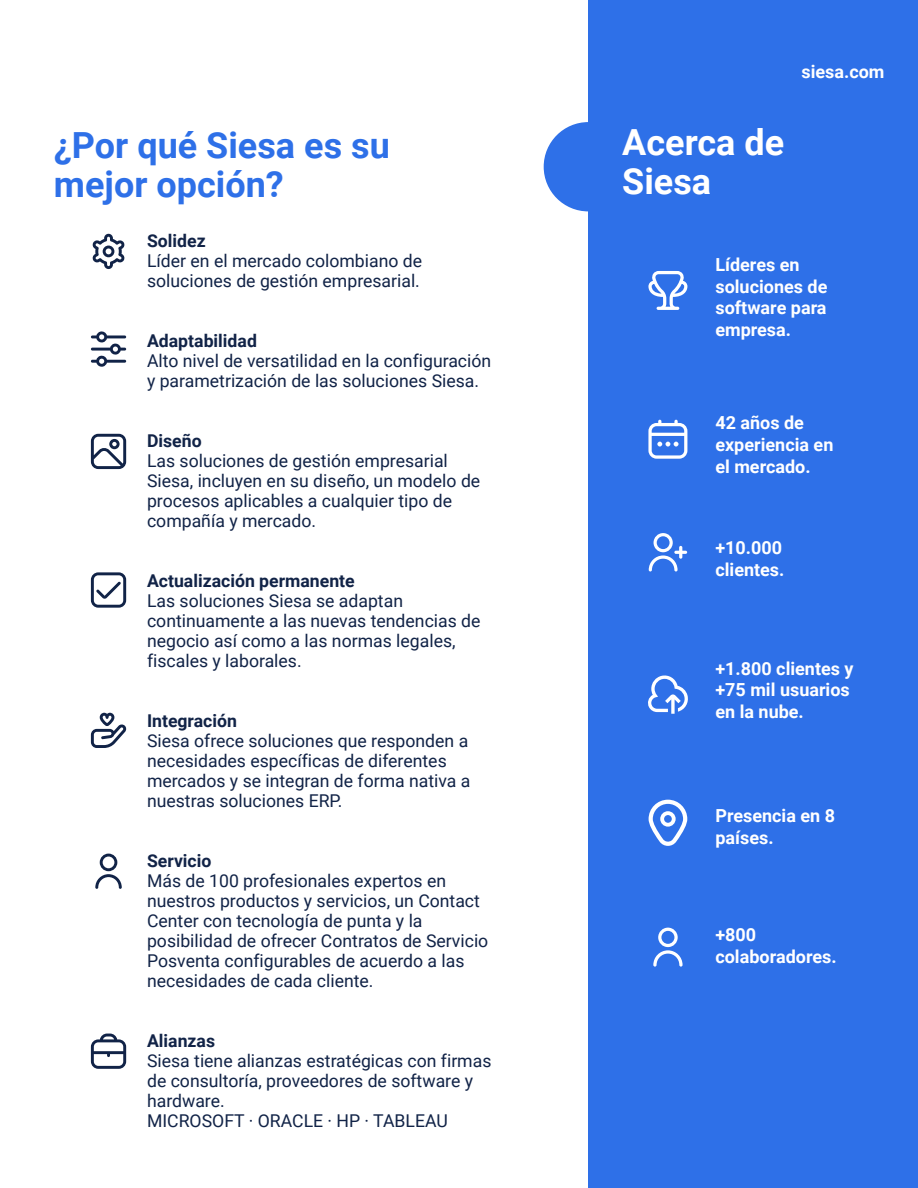
<style>
.page{position:relative;width:918px;height:1188px;background:#fff}
.page>*{position:absolute;margin:0;border:0;box-sizing:border-box;transform-origin:0 0}
.t1{font:700 36px/39px "Roboto";color:#2e70e8}
.t2{font:700 36px/39px "Roboto";color:#fff}
.t3{font:700 18px/21.6px "Roboto";color:#fff}
.t4{font:17.7px/20px "Roboto";color:#112347}
.t5{font:700 17.7px "Roboto";color:#112347}
</style>
<div class="page">
<div style="left:588px;top:0;width:330px;height:1188px;background:#2e70e8"></div>
<svg style="left:92px;top:234px;width:33px;height:35px"></svg>
<svg style="left:91px;top:434px;width:35px;height:35px"></svg>
<svg style="left:91px;top:331px;width:35px;height:36px"></svg>
<svg style="left:91px;top:572px;width:35px;height:36px"></svg>
<svg style="left:91px;top:713px;width:36px;height:35px"></svg>
<svg style="left:95px;top:854px;width:27px;height:35px"></svg>
<svg style="left:91px;top:1034px;width:35px;height:35px"></svg>
<svg style="left:648px;top:271px;width:39px;height:39px"></svg>
<svg style="left:648px;top:675px;width:40px;height:39px"></svg>
<svg style="left:649px;top:533px;width:38px;height:39px"></svg>
<svg style="left:648px;top:420px;width:39px;height:39px"></svg>
<svg style="left:653px;top:928px;width:30px;height:39px"></svg>
<svg style="left:649px;top:800px;width:38px;height:46px"></svg>
<div style="left:544px;top:122px;width:89px;height:89px;background:#2e70e8;border-radius:50%"></div>
<h1 class="t1" style="left:54px;top:129px;width:337px">¿Por qué Siesa es su mejor opción?</h1>
<p class="t5" style="left:147px;top:234px;width:60px">Solidez</p>
<p class="t4" style="left:147px;top:252px;width:277px">Líder en el mercado colombiano de soluciones de gestión empresarial.</p>
<p class="t5" style="left:147px;top:334px;width:111px">Adaptabilidad</p>
<p class="t4" style="left:147px;top:352px;width:346px">Alto nivel de versatilidad en la configuración y parametrización de las soluciones Siesa.</p>
<p class="t5" style="left:147px;top:434px;width:56px">Diseño</p>
<p class="t4" style="left:147px;top:452px;width:335px">Las soluciones de gestión empresarial Siesa, incluyen en su diseño, un modelo de procesos aplicables a cualquier tipo de compañía y mercado.</p>
<p class="t5" style="left:147px;top:574px;width:209px">Actualización permanente</p>
<p class="t4" style="left:147px;top:592px;width:335px">Las soluciones Siesa se adaptan continuamente a las nuevas tendencias de negocio así como a las normas legales, fiscales y laborales.</p>
<p class="t5" style="left:147px;top:714px;width:91px">Integración</p>
<p class="t4" style="left:147px;top:732px;width:325px">Siesa ofrece soluciones que responden a necesidades específicas de diferentes mercados y se integran de forma nativa a nuestras soluciones ERP.</p>
<p class="t5" style="left:147px;top:854px;width:66px">Servicio</p>
<p class="t4" style="left:147px;top:872px;width:343px">Más de 100 profesionales expertos en nuestros productos y servicios, un Contact Center con tecnología de punta y la posibilidad de ofrecer Contratos de Servicio Posventa configurables de acuerdo a las necesidades de cada cliente.</p>
<p class="t5" style="left:147px;top:1033px;width:70px">Alianzas</p>
<p class="t4" style="left:147px;top:1052px;width:346px">Siesa tiene alianzas estratégicas con firmas de consultoría, proveedores de software y hardware.<br>MICROSOFT · ORACLE · HP · TABLEAU</p>
<p class="t3" style="left:802px;top:62px;width:85px">siesa.com</p>
<h1 class="t2" style="left:622px;top:125px;width:164px">Acerca de<br>Siesa</h1>
<p class="t3" style="left:715px;top:256px;width:114px">Líderes en soluciones de software para empresa.</p>
<p class="t3" style="left:715px;top:414px;width:120px">42 años de experiencia en el mercado.</p>
<p class="t3" style="left:715px;top:538px;width:71px">+10.000 clientes.</p>
<p class="t3" style="left:715px;top:659px;width:140px">+1.800 clientes y +75 mil usuarios en la nube.</p>
<p class="t3" style="left:715px;top:807px;width:121px">Presencia en 8 países.</p>
<p class="t3" style="left:715px;top:925px;width:123px">+800 colaboradores.</p>
</div>
